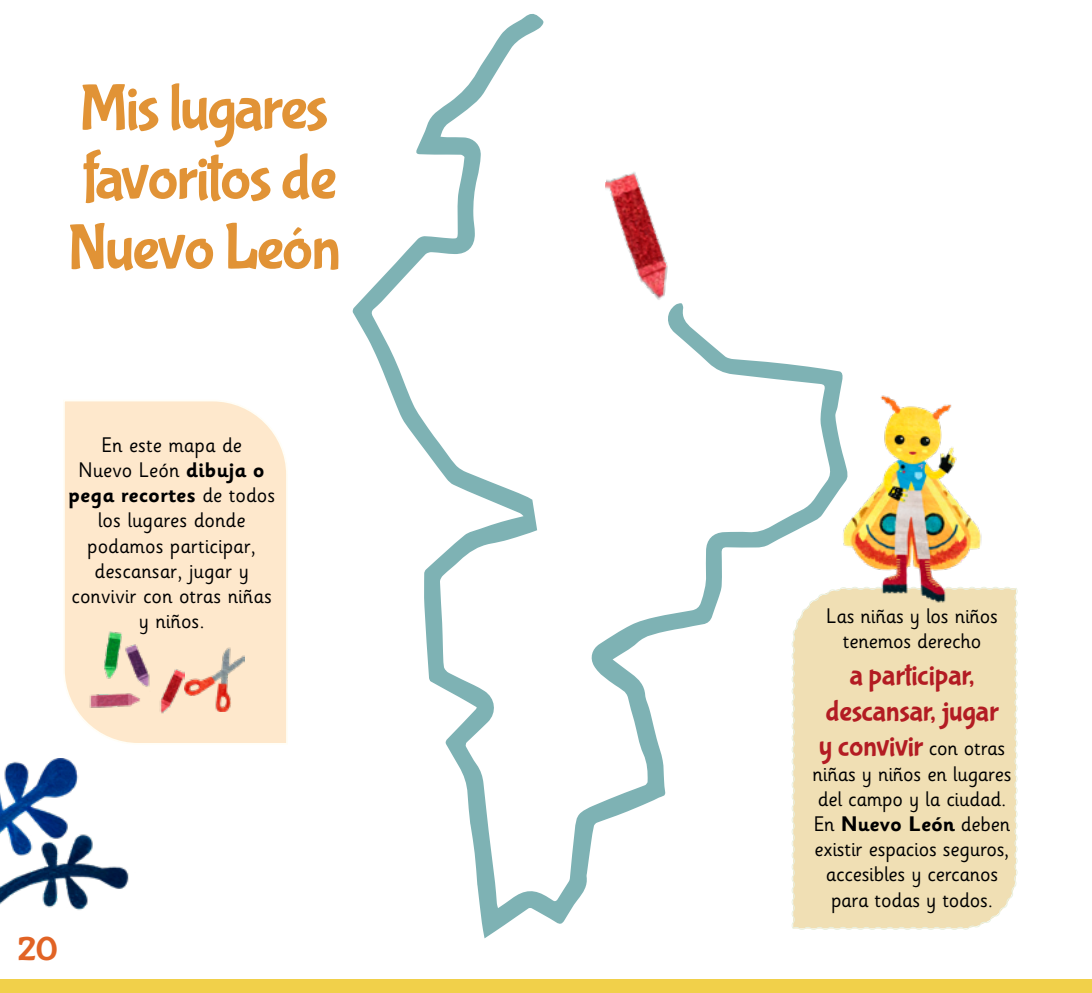
<style>
.page{position:relative;width:1092px;height:993px;background:#fff}
.page>*{position:absolute;margin:0;border:0;box-sizing:border-box;transform-origin:0 0}
.t1{font:64.75px/70px "Bubblegum Sans";letter-spacing:-.035em;color:#e19336}
.t2{font:35px "Bubblegum Sans";color:#e16325}
.t3{font:29.75px/35.7px "Bubblegum Sans";letter-spacing:-.01em;color:#b31c23;text-align:center}
.t4{font:21px/25.2px "Sassoon Infant Std";letter-spacing:-.01em;color:#000;text-align:center}
.s1{font-weight:700}
.s2{font-family:"Sassoon Infant Std";font-size:21px;color:#000}
</style>
<div class="page">
<div style="left:64px;top:401px;width:223px;height:342px;background:#fee8cc"></div>
<div style="left:848px;top:587px;width:170px;height:343px;background:#f0dfb4"></div>
<img style="left:848px;top:395px;width:134px;height:207px">
<img style="left:86px;top:631px;width:98px;height:83px">
<img style="left:184px;top:642px;width:60px;height:69px">
<img style="left:0;top:758px;width:129px;height:152px">
<div style="left:0;top:979px;width:1091px;height:13px;background:#f1d04a"></div>
<svg style="left:352px;top:14px;width:496px;height:924px"></svg>
<img style="left:593px;top:158px;width:97px;height:149px">
<h1 class="t1" style="left:67px;top:75px;width:275px">Mis lugares favoritos de<br>Nuevo León</h1>
<p class="t4" style="left:68px;top:432px;width:208px">En este mapa de<br>Nuevo León <span class="s1">dibuja o pega recortes</span> de todos los lugares donde podamos participar, descansar, jugar y convivir con otras niñas y niños.</p>
<h2 class="t2" style="left:18px;top:929px;width:42px">20</h2>
<p class="t4" style="left:826px;top:603px;width:173px">Las niñas y los niños tenemos derecho</p>
<h3 class="t3" style="left:818px;top:657px;width:188px">a participar, descansar, jugar y convivir <span class="s2">con otras</span></h3>
<p class="t4" style="left:812px;top:760px;width:200px">niñas y niños en lugares del campo y la ciudad.<br>En <span class="s1">Nuevo León</span> deben existir espacios seguros, accesibles y cercanos para todas y todos.</p>
</div>
